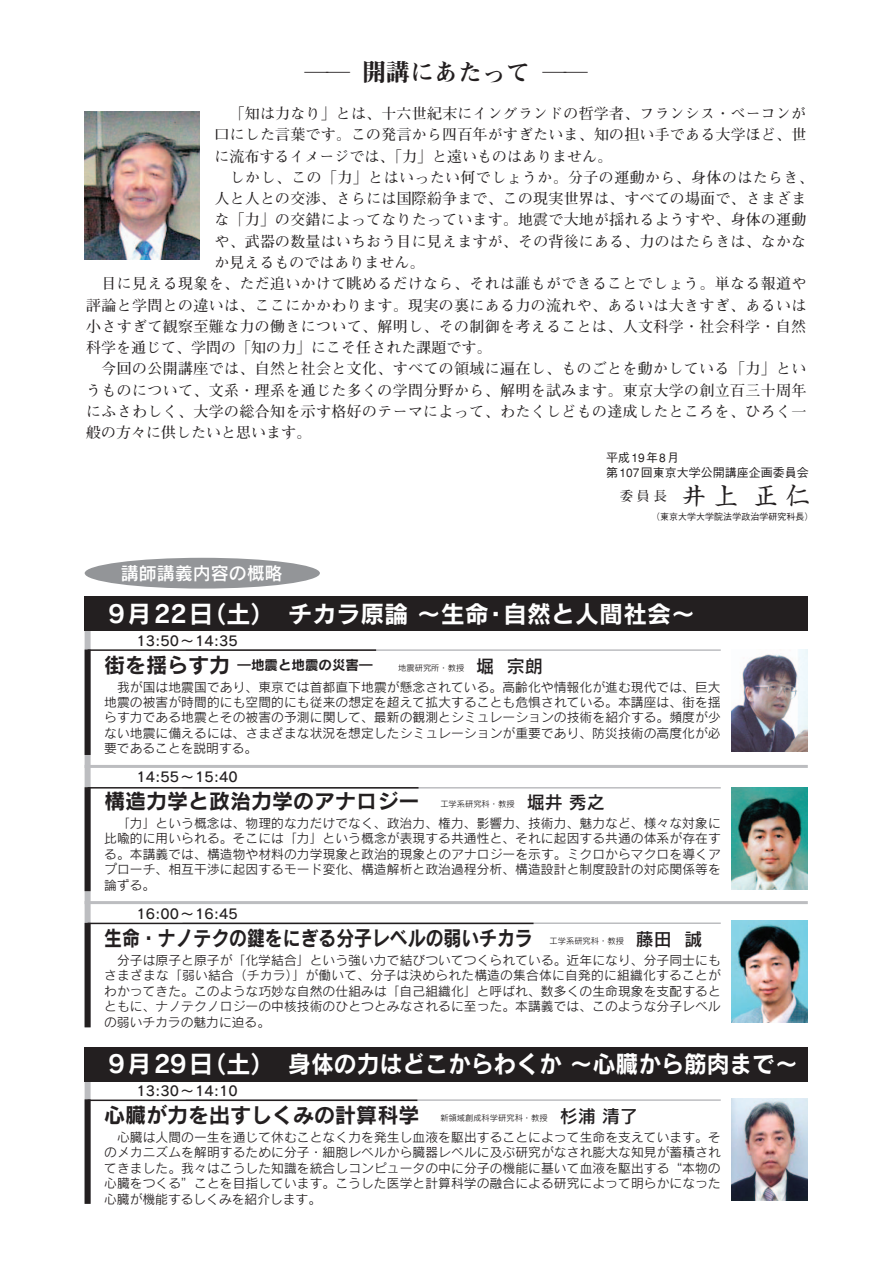
<style>
.page{position:relative;width:893px;height:1262px;background:#fff}
.page>*{position:absolute;margin:0;border:0;box-sizing:border-box;transform-origin:0 0}
.t1{font:24px "Rodin CID B";color:#fff}
.t2{font:24px "Midashi Min MA31";color:#231f20}
.t3{font:24px "Shinsei Kai CBSK1";color:#231f20}
.t4{font:21px "Rodin CID B";color:#231f20}
.t5{font:21px "Rodin CID B";color:#231f20;scale:.85 1}
.t6{font:18px "Rodin CID DB";color:#fff}
.t7{font:700 15px/21.3px "Futo Min A101";letter-spacing:.02em;color:#231f20;text-align:justify}
.t8{font:700 15px "Futo Min A101";color:#231f20}
.t9{font:13.5px "Rodin CID DB";color:#231f20}
.t10{font:13.5px "Rodin CID B";color:#231f20}
.t11{font:12.75px/15.5px "Rodin CID M";letter-spacing:.005em;color:#231f20;text-align:justify}
.t12{font:500 12px/15px "Gothic BBB";color:#231f20}
.t13{font:500 9px "Gothic BBB";color:#231f20}
.t14{font:8.25px "Rodin CID M";color:#231f20}
.s1{font-size:21px}
.s2{font-family:"Rodin CID DB";font-size:18px}
</style>
<div class="page">
<div style="left:85px;top:617px;width:6px;height:410px;background:#bcbdc0"></div>
<div style="left:85px;top:558px;width:235px;height:30px;background:#939598;border-radius:50%"></div>
<div style="left:85px;top:597px;width:722px;height:34px;background:#231f20"></div>
<img style="left:85px;top:112px;width:114px;height:147px">
<hr style="left:186px;top:649px;width:534px;height:2px;background:#bcbdc0">
<hr style="left:88px;top:649px;width:288px;height:2px;background:#231f20">
<div style="left:85px;top:649px;width:6px;height:106px;background:#231f20"></div>
<div style="left:85px;top:787px;width:6px;height:104px;background:#231f20"></div>
<hr style="left:182px;top:787px;width:538px;height:1px;background:#bcbdc0">
<hr style="left:88px;top:787px;width:330px;height:1px;background:#231f20">
<img style="left:731px;top:650px;width:76px;height:101px">
<img style="left:731px;top:787px;width:76px;height:102px">
<hr style="left:85px;top:765px;width:722px;height:3px;background:#bcbdc0">
<div style="left:85px;top:922px;width:6px;height:105px;background:#231f20"></div>
<hr style="left:182px;top:922px;width:538px;height:2px;background:#bcbdc0">
<hr style="left:88px;top:922px;width:445px;height:2px;background:#231f20">
<hr style="left:85px;top:901px;width:722px;height:3px;background:#bcbdc0">
<img style="left:731px;top:920px;width:76px;height:102px">
<div style="left:85px;top:1067px;width:6px;height:136px;background:#bcbdc0"></div>
<div style="left:85px;top:1047px;width:722px;height:34px;background:#231f20"></div>
<hr style="left:186px;top:1099px;width:534px;height:1px;background:#bcbdc0">
<hr style="left:88px;top:1099px;width:329px;height:2px;background:#231f20">
<div style="left:85px;top:1099px;width:6px;height:104px;background:#231f20"></div>
<img style="left:731px;top:1098px;width:76px;height:102px">
<h1 class="t2" style="left:304px;top:63px;width:285px">―― 開講にあたって ――</h1>
<p class="t7" style="left:214px;top:105px;width:593px;text-indent:15px">「知は力なり」とは、十六世紀末にイングランドの哲学者、フランシス・ベーコンが口にした言葉です。この発言から四百年がすぎたいま、知の担い手である大学ほど、世に流布するイメージでは、「力」と遠いものはありません。</p>
<p class="t7" style="left:230px;top:169px;width:585px">しかし、この「力」とはいったい何でしょうか。分子の運動から、身体のはたらき、</p>
<p class="t7" style="left:214px;top:190px;width:593px">人と人との交渉、さらには国際紛争まで、この現実世界は、すべての場面で、さまざま</p>
<p class="t7" style="left:214px;top:211px;width:593px">な「力」の交錯によってなりたっています。地震で大地が揺れるようすや、身体の運動</p>
<p class="t7" style="left:214px;top:232px;width:593px">や、武器の数量はいちおう目に見えますが、その背後にある、力のはたらきは、なかな</p>
<p class="t8" style="left:214px;top:257px;width:212px">か見えるものではありません。</p>
<p class="t7" style="left:101px;top:275px;width:706px">目に見える現象を、ただ追いかけて眺めるだけなら、それは誰もができることでしょう。単なる報道や</p>
<p class="t7" style="left:86px;top:296px;width:721px">評論と学問との違いは、ここにかかわります。現実の裏にある力の流れや、あるいは大きすぎ、あるいは</p>
<p class="t7" style="left:86px;top:318px;width:721px">小さすぎて観察至難な力の働きについて、解明し、その制御を考えることは、人文科学・社会科学・自然</p>
<p class="t8" style="left:86px;top:342px;width:406px">科学を通じて、学問の「知の力」にこそ任された課題です。</p>
<p class="t7" style="left:101px;top:360px;width:706px">今回の公開講座では、自然と社会と文化、すべての領域に遍在し、ものごとを動かしている「力」とい</p>
<p class="t7" style="left:86px;top:381px;width:721px">うものについて、文系・理系を通じた多くの学問分野から、解明を試みます。東京大学の創立百三十周年</p>
<p class="t7" style="left:86px;top:403px;width:721px">にふさわしく、大学の総合知を示す格好のテーマによって、わたくしどもの達成したところを、ひろく一</p>
<p class="t8" style="left:86px;top:427px;width:226px">般の方々に供したいと思います。</p>
<h3 class="t6" style="left:121px;top:566px;width:163px">講師講義内容の概略</h3>
<p class="t12" style="left:606px;top:451px;width:204px">平成19年8月<br>第107回東京大学公開講座企画委員会</p>
<h1 class="t3" style="left:619px;top:488px;width:191px"><sup>委員長</sup> 井上 正仁</h1>
<p class="t13" style="left:651px;top:513px;width:163px">（東京大学大学院法学政治学研究科長）</p>
<h1 class="t1" style="left:108px;top:605px;width:588px">9月22日（土）チカラ原論～生命・自然と人間社会～</h1>
<p class="t9" style="left:136px;top:636px;width:103px">13:50～14:35</p>
<p class="t10" style="left:104px;top:660px;width:270px"><span class="s1">街を揺らす力</span> ―地震と地震の災害―</p>
<p class="t14" style="left:398px;top:664px;width:146px">地震研究所・教授 <span class="s2">堀 宗朗</span></p>
<p class="t11" style="left:104px;top:680px;width:618px;text-indent:13px">我が国は地震国であり、東京では首都直下地震が懸念されている。高齢化や情報化が進む現代では、巨大地震の被害が時間的にも空間的にも従来の想定を超えて拡大することも危惧されている。本講座は、街を揺らす力である地震とその被害の予測に関して、最新の観測とシミュレーションの技術を紹介する。頻度が少ない地震に備えるには、さまざまな状況を想定したシミュレーションが重要であり、防災技術の高度化が必要であることを説明する。</p>
<p class="t9" style="left:136px;top:772px;width:103px">14:55～15:40</p>
<h2 class="t4" style="left:104px;top:793px;width:337px">構造力学と政治力学のアナロジー　</h2>
<p class="t14" style="left:440px;top:800px;width:166px">工学系研究科・教授 <span class="s2">堀井秀之</span></p>
<p class="t11" style="left:104px;top:817px;width:618px;text-indent:13px">「力」という概念は、物理的な力だけでなく、政治力、権力、影響力、技術力、魅力など、様々な対象に比喩的に用いられる。そこには「力」という概念が表現する共通性と、それに起因する共通の体系が存在する。本講義では、構造物や材料の力学現象と政治的現象とのアナロジーを示す。ミクロからマクロを導くアプローチ、相互干渉に起因するモード変化、構造解析と政治過程分析、構造設計と制度設計の対応関係等を論ずる。</p>
<p class="t9" style="left:136px;top:909px;width:103px">16:00～16:45</p>
<h2 class="t5" style="left:104px;top:930px;width:505px">生命・ナノテクの鍵をにぎる分子レベルの弱いチカラ</h2>
<p class="t14" style="left:549px;top:937px;width:154px">工学系研究科・教授 <span class="s2">藤田 誠</span></p>
<p class="t11" style="left:104px;top:953px;width:618px;text-indent:13px">分子は原子と原子が「化学結合」という強い力で結びついてつくられている。近年になり、分子同士にもさまざまな「弱い結合（チカラ）」が働いて、分子は決められた構造の集合体に自発的に組織化することがわかってきた。このような巧妙な自然の仕組みは「自己組織化」と呼ばれ、数多くの生命現象を支配するとともに、ナノテクノロジーの中核技術のひとつとみなされるに至った。本講義では、このような分子レベルの弱いチカラの魅力に迫る。</p>
<h1 class="t1" style="left:108px;top:1055px;width:691px">9月29日（土）身体の力はどこからわくか～心臓から筋肉まで～</h1>
<p class="t9" style="left:136px;top:1086px;width:103px">13:30～14:10</p>
<h2 class="t4" style="left:104px;top:1107px;width:337px">心臓が力を出すしくみの計算科学　</h2>
<p class="t14" style="left:440px;top:1114px;width:199px">新領域創成科学研究科・教授 <span class="s2">杉浦清了</span></p>
<p class="t11" style="left:104px;top:1130px;width:618px;text-indent:13px">心臓は人間の一生を通じて休むことなく力を発生し血液を駆出することによって生命を支えています。そのメカニズムを解明するために分子・細胞レベルから臓器レベルに及ぶ研究がなされ膨大な知見が蓄積されてきました。我々はこうした知識を統合しコンピュータの中に分子の機能に基いて血液を駆出する“本物の心臓をつくる”ことを目指しています。こうした医学と計算科学の融合による研究によって明らかになった心臓が機能するしくみを紹介します。</p>
</div>
